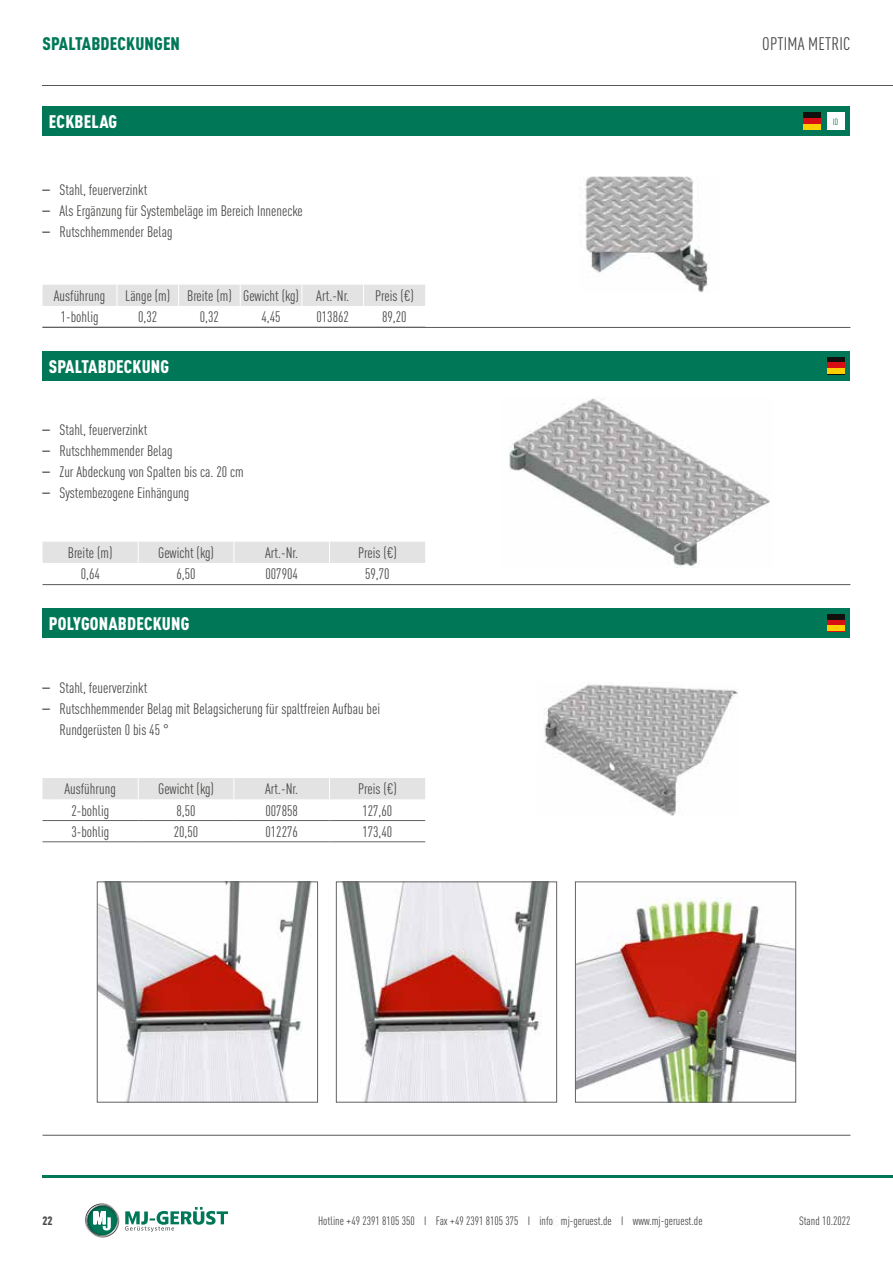
<style>
.page{position:relative;width:893px;height:1263px;background:#fff}
.page>*{position:absolute;margin:0;border:0;box-sizing:border-box;transform-origin:0 0}
.t1{font:900 condensed 18px "DIN Pro";letter-spacing:.01em;color:#fff}
.t2{font:900 condensed 18px "DIN Pro";letter-spacing:.01em;color:#007858}
.t3{font:condensed 18px "DIN Pro";letter-spacing:.01em;color:#4a4a49}
.t4{font:condensed 15px/21px "DIN Pro";color:#4a4a49}
.t5{font:condensed 12px "DIN Pro";color:#4a4a49}
.t6{font:900 condensed 12px "DIN Pro";color:#4a4a49}
.t7{font:condensed 9px "DIN Pro";color:#007858}
.s1{font-family:"Helvetica"}
.s2{font-family:"Univers";font-weight:500}
</style>
<div class="page">
<hr style="left:43px;top:85px;width:850px;height:1px;background:#575756">
<hr style="left:43px;top:1176px;width:850px;height:2px;background:#007858">
<svg style="left:85px;top:1203px;width:34px;height:34px"></svg>
<svg style="left:125px;top:1207px;width:103px;height:25px"></svg>
<div style="left:43px;top:351px;width:807px;height:29px;background:#007858"></div>
<hr style="left:43px;top:584px;width:807px;height:1px;background:#575756">
<div style="left:43px;top:542px;width:382px;height:21px;background:#e3e3e3"></div>
<img style="left:509px;top:398px;width:261px;height:169px">
<svg style="left:827px;top:357px;width:17px;height:6px"></svg>
<div style="left:827px;top:363px;width:17px;height:11px;background:#d70f15"></div>
<div style="left:827px;top:368px;width:17px;height:6px;background:#fecf00"></div>
<div style="left:43px;top:608px;width:807px;height:30px;background:#007858"></div>
<hr style="left:43px;top:1135px;width:807px;height:1px;background:#575756">
<div style="left:43px;top:778px;width:382px;height:21px;background:#e3e3e3"></div>
<hr style="left:43px;top:820px;width:95px;height:1px;background:#646363">
<hr style="left:138px;top:820px;width:96px;height:1px;background:#646363">
<hr style="left:234px;top:820px;width:96px;height:1px;background:#646363">
<hr style="left:330px;top:820px;width:95px;height:1px;background:#646363">
<hr style="left:43px;top:841px;width:95px;height:1px;background:#646363">
<hr style="left:138px;top:841px;width:96px;height:1px;background:#646363">
<hr style="left:234px;top:841px;width:96px;height:1px;background:#646363">
<hr style="left:330px;top:841px;width:95px;height:1px;background:#646363">
<img style="left:577px;top:897px;width:217px;height:203px">
<div style="left:575px;top:882px;width:221px;height:220px;border:1px solid #646363"></div>
<img style="left:99px;top:884px;width:213px;height:216px">
<div style="left:97px;top:882px;width:221px;height:220px;border:1px solid #646363"></div>
<img style="left:342px;top:884px;width:208px;height:216px">
<div style="left:336px;top:882px;width:221px;height:220px;border:1px solid #646363"></div>
<div style="left:827px;top:614px;width:17px;height:17px;background:#12100d"></div>
<svg style="left:827px;top:620px;width:17px;height:6px"></svg>
<div style="left:827px;top:626px;width:17px;height:5px;background:#fecf00"></div>
<div style="left:43px;top:106px;width:807px;height:30px;background:#007858"></div>
<hr style="left:43px;top:327px;width:807px;height:1px;background:#575756">
<hr style="left:43px;top:327px;width:74px;height:1px;background:#646363">
<hr style="left:117px;top:327px;width:62px;height:1px;background:#646363">
<hr style="left:179px;top:327px;width:61px;height:1px;background:#646363">
<hr style="left:240px;top:327px;width:62px;height:1px;background:#646363">
<hr style="left:302px;top:327px;width:62px;height:1px;background:#646363">
<hr style="left:364px;top:327px;width:61px;height:1px;background:#646363">
<div style="left:43px;top:285px;width:382px;height:21px;background:#e3e3e3"></div>
<div style="left:827px;top:113px;width:17px;height:17px;background:#fff"></div>
<div style="left:804px;top:113px;width:17px;height:17px;background:#12100d"></div>
<div style="left:804px;top:118px;width:17px;height:12px;background:#d70f15"></div>
<div style="left:804px;top:124px;width:17px;height:6px;background:#fecf00"></div>
<img style="left:544px;top:684px;width:194px;height:132px">
<img style="left:585px;top:176px;width:123px;height:116px">
<p class="t2" style="left:43px;top:30px;width:139px">SPALTABDECKUNGEN</p>
<p class="t3" style="left:762px;top:31px;width:90px">OPTIMA METRIC</p>
<p class="t1" style="left:49px;top:108px;width:70px">ECKBELAG</p>
<p class="t4" style="left:43px;top:178px;width:106px"><span class="s1">–</span> Stahl, feuerverzinkt</p>
<p class="t4" style="left:43px;top:199px;width:262px"><span class="s1">–</span> Als Ergänzung für Systembeläge im Bereich Innenecke</p>
<p class="t4" style="left:43px;top:220px;width:131px"><span class="s1">–</span> Rutschhemmender Belag</p>
<p class="t4" style="left:54px;top:284px;width:53px">Ausführung</p>
<p class="t4" style="left:125px;top:284px;width:225px">Länge (m) Breite (m) Gewicht (kg) Art.-Nr.</p>
<p class="t4" style="left:375px;top:284px;width:40px">Preis (€)</p>
<p class="t4" style="left:61px;top:305px;width:39px">1-bohlig</p>
<p class="t4" style="left:138px;top:305px;width:21px">0,32</p>
<p class="t4" style="left:200px;top:305px;width:21px">0,32</p>
<p class="t4" style="left:261px;top:305px;width:21px">4,45</p>
<p class="t4" style="left:316px;top:305px;width:34px">013862</p>
<p class="t4" style="left:382px;top:305px;width:26px">89,20</p>
<p class="t1" style="left:49px;top:352px;width:122px">SPALTABDECKUNG</p>
<p class="t4" style="left:43px;top:418px;width:106px"><span class="s1">–</span> Stahl, feuerverzinkt</p>
<p class="t4" style="left:43px;top:439px;width:131px"><span class="s1">–</span> Rutschhemmender Belag</p>
<p class="t4" style="left:43px;top:460px;width:203px"><span class="s1">–</span> Zur Abdeckung von Spalten bis ca. 20 cm</p>
<p class="t4" style="left:43px;top:481px;width:148px"><span class="s1">–</span> Systembezogene Einhängung</p>
<p class="t4" style="left:68px;top:541px;width:46px">Breite (m)</p>
<p class="t4" style="left:158px;top:541px;width:57px">Gewicht (kg)</p>
<p class="t4" style="left:265px;top:541px;width:34px">Art.-Nr.</p>
<p class="t4" style="left:358px;top:541px;width:40px">Preis (€)</p>
<p class="t4" style="left:81px;top:563px;width:21px">0,64</p>
<p class="t4" style="left:176px;top:563px;width:21px">6,50</p>
<p class="t4" style="left:265px;top:563px;width:34px">007904</p>
<p class="t4" style="left:365px;top:563px;width:26px">59,70</p>
<p class="t1" style="left:49px;top:610px;width:142px">POLYGONABDECKUNG</p>
<p class="t4" style="left:43px;top:676px;width:106px"><span class="s1">–</span> Stahl, feuerverzinkt</p>
<p class="t4" style="left:60px;top:697px;width:322px;text-indent:-17px"><span class="s1">–</span> Rutschhemmender Belag mit Belagsicherung für spaltfreien Aufbau bei<br>Rundgerüsten 0 bis 45 °</p>
<p class="t4" style="left:64px;top:778px;width:53px">Ausführung</p>
<p class="t4" style="left:158px;top:778px;width:57px">Gewicht (kg)</p>
<p class="t4" style="left:265px;top:778px;width:34px">Art.-Nr.</p>
<p class="t4" style="left:358px;top:778px;width:40px">Preis (€)</p>
<p class="t4" style="left:71px;top:799px;width:39px">2-bohlig</p>
<p class="t4" style="left:176px;top:799px;width:21px">8,50</p>
<p class="t4" style="left:265px;top:799px;width:34px">007858</p>
<p class="t4" style="left:362px;top:799px;width:31px">127,60</p>
<p class="t4" style="left:71px;top:820px;width:39px">3-bohlig</p>
<p class="t4" style="left:174px;top:820px;width:26px">20,50</p>
<p class="t4" style="left:265px;top:820px;width:34px">012276</p>
<p class="t4" style="left:362px;top:820px;width:31px">173,40</p>
<p class="t7" style="left:833px;top:115px;width:7px">ID</p>
<p class="t6" style="left:43px;top:1212px;width:12px">22</p>
<p class="t5" style="left:318px;top:1212px;width:386px">Hotline +49 2391 8105 350 I Fax +49 2391 8105 375 I info<span class="s2">@</span>mj-geruest.de I www.mj-geruest.de</p>
<p class="t5" style="left:799px;top:1212px;width:53px">Stand 10.2022</p>
</div>
